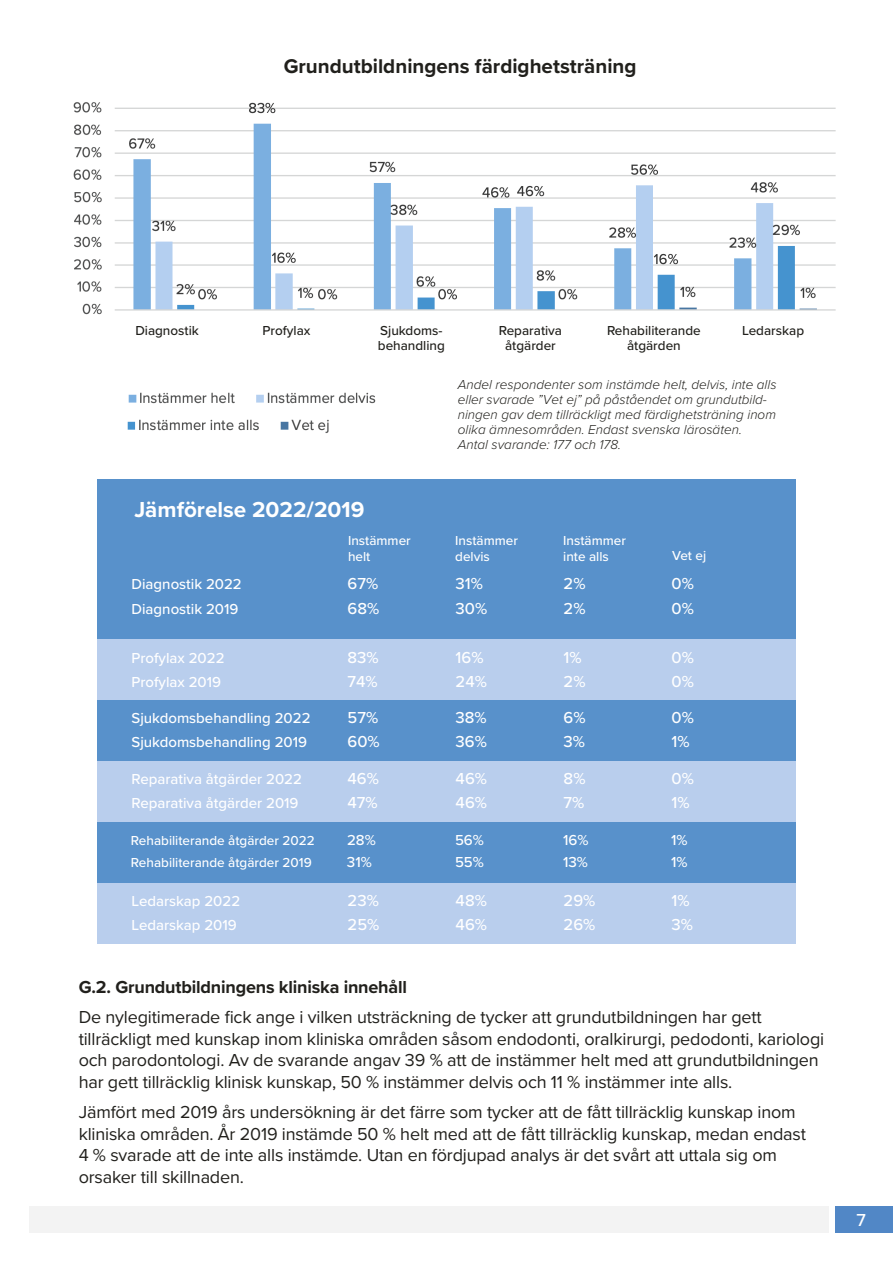
<style>
.page{position:relative;width:893px;height:1263px;background:#fff}
.page>*{position:absolute;margin:0;border:0;box-sizing:border-box;transform-origin:0 0}
.t1{font:700 22.5px "Proxima Nova";color:#fff}
.t2{font:700 20.55px "Proxima Nova";color:#21201c}
.t3{font:18px/21.6px "Proxima Nova";letter-spacing:-.01em;color:#21201c}
.Styckeformat_7{font:700 18px "Proxima Nova";letter-spacing:-.01em;color:#21201c}
.t4{font:500 18px "Proxima Nova";color:#fff}
.t5{font:500 16.5px "Proxima Nova";color:#fff}
.t6{font:500 15px "Proxima Nova";color:#fff}
.Styckeformat_3{font:italic 300 13.5px/15px "Proxima Nova";color:#21201c}
.t7{font:500 13.5px/16.2px "Proxima Nova";color:#fff}
.t8{font:500 13.5px/15px "Proxima Nova";color:#21201c;text-align:center}
</style>
<div class="page">
<div style="left:835px;top:1206px;width:58px;height:27px;background:#5187c6"></div>
<div style="left:30px;top:1206px;width:799px;height:27px;background:#f3f3f3"></div>
<img style="left:73px;top:102px;width:763px;height:213px">
<div style="left:97px;top:479px;width:699px;height:160px;background:#5891cb"></div>
<div style="left:97px;top:639px;width:699px;height:61px;background:#b9ceed"></div>
<div style="left:97px;top:700px;width:699px;height:61px;background:#5891cb"></div>
<div style="left:97px;top:761px;width:699px;height:61px;background:#b9ceed"></div>
<div style="left:97px;top:822px;width:699px;height:61px;background:#5891cb"></div>
<div style="left:97px;top:883px;width:699px;height:61px;background:#b9ceed"></div>
<img style="left:128px;top:392px;width:248px;height:12px">
<img style="left:127px;top:419px;width:202px;height:14px">
<p class="t2" style="left:284px;top:51px;width:354px">Grundutbildningens färdighetsträning</p>
<p class="t8" style="left:135px;top:322px;width:65px">Diagnostik</p>
<p class="t8" style="left:262px;top:322px;width:50px">Profylax</p>
<p class="t8" style="left:378px;top:322px;width:69px;text-align:left">Sjukdoms&shy;behandling</p>
<p class="t8" style="left:499px;top:322px;width:65px">Reparativa åtgärder</p>
<p class="t8" style="left:607px;top:322px;width:95px">Rehabiliterande åtgärden</p>
<p class="t8" style="left:742px;top:322px;width:64px">Ledarskap</p>
<p class="Styckeformat_3" style="left:458px;top:376px;width:320px">Andel respondenter som instämde helt, delvis, inte alls eller svarade ”Vet ej” på påståendet om grundutbild&shy;ningen gav dem tillräckligt med färdighetsträning inom olika ämnesområden. Endast svenska lärosäten.<br>Antal svarande: 177 och 178.</p>
<p class="t1" style="left:134px;top:493px;width:231px">Jämförelse 2022/2019</p>
<p class="t7" style="left:348px;top:532px;width:64px">Instämmer helt</p>
<p class="t7" style="left:455px;top:532px;width:64px">Instämmer delvis</p>
<p class="t7" style="left:563px;top:532px;width:64px">Instämmer inte alls</p>
<p class="t7" style="left:672px;top:547px;width:36px">Vet ej</p>
<p class="t6" style="left:132px;top:573px;width:112px">Diagnostik 2022</p>
<p class="t5" style="left:348px;top:572px;width:32px">67%</p>
<p class="t5" style="left:456px;top:572px;width:29px">31%</p>
<p class="t5" style="left:564px;top:572px;width:23px">2%</p>
<p class="t5" style="left:672px;top:572px;width:24px">0%</p>
<p class="t6" style="left:132px;top:597px;width:108px">Diagnostik 2019</p>
<p class="t5" style="left:348px;top:596px;width:33px">68%</p>
<p class="t5" style="left:456px;top:596px;width:33px">30%</p>
<p class="t5" style="left:564px;top:596px;width:23px">2%</p>
<p class="t5" style="left:672px;top:596px;width:24px">0%</p>
<p class="t6" style="left:132px;top:647px;width:95px">Profylax 2022</p>
<p class="t5" style="left:348px;top:645px;width:33px">83%</p>
<p class="t5" style="left:456px;top:645px;width:29px">16%</p>
<p class="t5" style="left:564px;top:645px;width:20px">1%</p>
<p class="t5" style="left:672px;top:645px;width:24px">0%</p>
<p class="t6" style="left:132px;top:671px;width:91px">Profylax 2019</p>
<p class="t5" style="left:348px;top:669px;width:32px">74%</p>
<p class="t5" style="left:456px;top:669px;width:33px">24%</p>
<p class="t5" style="left:564px;top:669px;width:23px">2%</p>
<p class="t5" style="left:672px;top:669px;width:24px">0%</p>
<p class="t6" style="left:132px;top:707px;width:180px">Sjukdomsbehandling 2022</p>
<p class="t5" style="left:348px;top:705px;width:32px">57%</p>
<p class="t5" style="left:456px;top:705px;width:33px">38%</p>
<p class="t5" style="left:564px;top:705px;width:24px">6%</p>
<p class="t5" style="left:672px;top:705px;width:24px">0%</p>
<p class="t6" style="left:132px;top:731px;width:177px">Sjukdomsbehandling 2019</p>
<p class="t5" style="left:348px;top:729px;width:34px">60%</p>
<p class="t5" style="left:456px;top:729px;width:33px">36%</p>
<p class="t5" style="left:564px;top:729px;width:23px">3%</p>
<p class="t5" style="left:672px;top:729px;width:20px">1%</p>
<p class="t6" style="left:132px;top:768px;width:172px">Reparativa åtgärder 2022</p>
<p class="t5" style="left:348px;top:766px;width:33px">46%</p>
<p class="t5" style="left:456px;top:766px;width:33px">46%</p>
<p class="t5" style="left:564px;top:766px;width:23px">8%</p>
<p class="t5" style="left:672px;top:766px;width:24px">0%</p>
<p class="t6" style="left:132px;top:792px;width:168px">Reparativa åtgärder 2019</p>
<p class="t5" style="left:348px;top:790px;width:32px">47%</p>
<p class="t5" style="left:456px;top:790px;width:33px">46%</p>
<p class="t5" style="left:564px;top:790px;width:22px">7%</p>
<p class="t5" style="left:672px;top:790px;width:20px">1%</p>
<p class="t7" style="left:131px;top:831px;width:185px">Rehabiliterande åtgärder 2022</p>
<p class="t6" style="left:347px;top:828px;width:30px">28%</p>
<p class="t6" style="left:455px;top:828px;width:30px">56%</p>
<p class="t6" style="left:563px;top:828px;width:27px">16%</p>
<p class="t6" style="left:671px;top:828px;width:18px">1%</p>
<p class="t7" style="left:131px;top:854px;width:182px">Rehabiliterande åtgärder 2019</p>
<p class="t6" style="left:347px;top:850px;width:26px">31%</p>
<p class="t6" style="left:455px;top:850px;width:30px">55%</p>
<p class="t6" style="left:563px;top:850px;width:26px">13%</p>
<p class="t6" style="left:671px;top:850px;width:18px">1%</p>
<p class="t6" style="left:132px;top:890px;width:110px">Ledarskap 2022</p>
<p class="t5" style="left:348px;top:888px;width:33px">23%</p>
<p class="t5" style="left:456px;top:888px;width:33px">48%</p>
<p class="t5" style="left:564px;top:888px;width:33px">29%</p>
<p class="t5" style="left:672px;top:888px;width:20px">1%</p>
<p class="t6" style="left:132px;top:914px;width:107px">Ledarskap 2019</p>
<p class="t5" style="left:348px;top:912px;width:33px">25%</p>
<p class="t5" style="left:456px;top:912px;width:33px">46%</p>
<p class="t5" style="left:564px;top:912px;width:33px">26%</p>
<p class="t5" style="left:672px;top:912px;width:23px">3%</p>
<p class="Styckeformat_7" style="left:79px;top:973px;width:330px">G.2. Grundutbildningens kliniska innehåll</p>
<p class="t3" style="left:79px;top:1005px;width:747px">De nylegitimerade fick ange i vilken utsträckning de tycker att grundutbildningen har gett tillräckligt med kunskap inom kliniska områden såsom endodonti, oralkirurgi, pedodonti, kariologi och parodontologi. Av de svarande angav 39 % att de instämmer helt med att grundutbildningen har gett tillräcklig klinisk kunskap, 50 % instämmer delvis och 11 % instämmer inte alls.</p>
<p class="t3" style="left:79px;top:1100px;width:729px">Jämfört med 2019 års undersökning är det färre som tycker att de fått tillräcklig kunskap inom kliniska områden. År 2019 instämde 50 % helt med att de fått tillräcklig kunskap, medan endast 4 % svarade att de inte alls instämde. Utan en fördjupad analys är det svårt att uttala sig om orsaker till skillnaden.</p>
<p class="t4" style="left:856px;top:1207px;width:11px">7</p>
</div>
